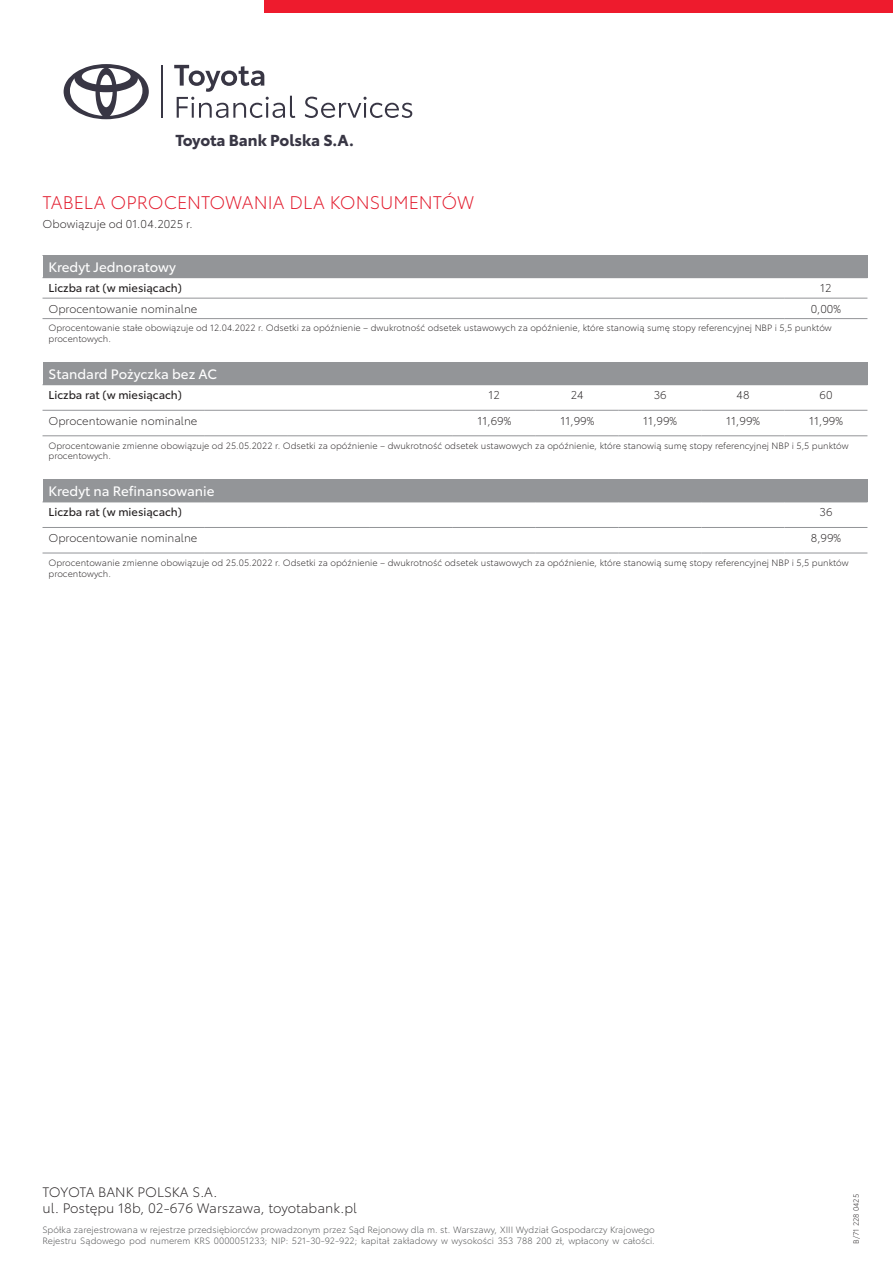
<style>
.page{position:relative;width:893px;height:1263px;background:#fff}
.page>*{position:absolute;margin:0;border:0;box-sizing:border-box;transform-origin:0 0}
.t1{font:300 18px "Toyota Type";color:#e2192b}
.t2{font:700 15.75px "Toyota Type";letter-spacing:-.01em;color:#383644}
.t3{font:300 13.5px/16.2px "Toyota Type";color:#231f20}
.t4{font:13.5px "Toyota Type";color:#fff}
.t5{font:300 11.25px "Toyota Type";color:#231f20}
.t6{font:11.25px "Toyota Type";color:#231f20}
.t7{font:300 9px/10.8px "Toyota Type";color:#231f20}
.t8{font:300 9px/10.8px "Toyota Type";color:#4b4c4d}
.t9{font:300 7.5px "Toyota Type";color:#231f20}
</style>
<div class="page">
<hr style="left:161px;top:65px;width:2px;height:53px;background:#383644">
<svg style="left:64px;top:64px;width:85px;height:55px"></svg>
<svg style="left:174px;top:65px;width:121px;height:53px"></svg>
<svg style="left:305px;top:97px;width:107px;height:21px"></svg>
<div style="left:264px;top:0;width:629px;height:13px;background:#ee1b2d"></div>
<div style="left:43px;top:255px;width:824px;height:23px;background:#939598"></div>
<hr style="left:43px;top:298px;width:741px;height:1px;background:#939598">
<hr style="left:784px;top:298px;width:83px;height:1px;background:#939598">
<hr style="left:43px;top:318px;width:741px;height:1px;background:#939598">
<hr style="left:784px;top:318px;width:83px;height:1px;background:#939598">
<div style="left:43px;top:363px;width:824px;height:22px;background:#939598"></div>
<hr style="left:43px;top:410px;width:161px;height:1px;background:#939598">
<hr style="left:204px;top:410px;width:83px;height:1px;background:#939598">
<hr style="left:287px;top:410px;width:83px;height:1px;background:#939598">
<hr style="left:370px;top:410px;width:83px;height:1px;background:#939598">
<hr style="left:453px;top:410px;width:83px;height:1px;background:#939598">
<hr style="left:536px;top:410px;width:83px;height:1px;background:#939598">
<hr style="left:619px;top:410px;width:83px;height:1px;background:#939598">
<hr style="left:702px;top:410px;width:82px;height:1px;background:#939598">
<hr style="left:784px;top:410px;width:83px;height:1px;background:#939598">
<hr style="left:43px;top:435px;width:161px;height:1px;background:#939598">
<hr style="left:204px;top:435px;width:83px;height:1px;background:#939598">
<hr style="left:287px;top:435px;width:83px;height:1px;background:#939598">
<hr style="left:370px;top:435px;width:83px;height:1px;background:#939598">
<hr style="left:453px;top:435px;width:83px;height:1px;background:#939598">
<hr style="left:536px;top:435px;width:83px;height:1px;background:#939598">
<hr style="left:619px;top:435px;width:83px;height:1px;background:#939598">
<hr style="left:702px;top:435px;width:82px;height:1px;background:#939598">
<hr style="left:784px;top:435px;width:83px;height:1px;background:#939598">
<div style="left:43px;top:480px;width:824px;height:22px;background:#939598"></div>
<hr style="left:43px;top:502px;width:161px;height:1px;background:#939598">
<hr style="left:204px;top:502px;width:83px;height:1px;background:#939598">
<hr style="left:287px;top:502px;width:83px;height:1px;background:#939598">
<hr style="left:370px;top:502px;width:83px;height:1px;background:#939598">
<hr style="left:453px;top:502px;width:83px;height:1px;background:#939598">
<hr style="left:536px;top:502px;width:83px;height:1px;background:#939598">
<hr style="left:619px;top:502px;width:83px;height:1px;background:#939598">
<hr style="left:702px;top:502px;width:82px;height:1px;background:#939598">
<hr style="left:784px;top:502px;width:83px;height:1px;background:#939598">
<hr style="left:43px;top:527px;width:161px;height:1px;background:#939598">
<hr style="left:204px;top:527px;width:83px;height:1px;background:#939598">
<hr style="left:287px;top:527px;width:83px;height:1px;background:#939598">
<hr style="left:370px;top:527px;width:83px;height:1px;background:#939598">
<hr style="left:453px;top:527px;width:83px;height:1px;background:#939598">
<hr style="left:536px;top:527px;width:83px;height:1px;background:#939598">
<hr style="left:619px;top:527px;width:83px;height:1px;background:#939598">
<hr style="left:702px;top:527px;width:82px;height:1px;background:#939598">
<hr style="left:784px;top:527px;width:83px;height:1px;background:#939598">
<hr style="left:43px;top:553px;width:161px;height:1px;background:#939598">
<hr style="left:204px;top:553px;width:83px;height:1px;background:#939598">
<hr style="left:287px;top:553px;width:83px;height:1px;background:#939598">
<hr style="left:370px;top:553px;width:83px;height:1px;background:#939598">
<hr style="left:453px;top:553px;width:83px;height:1px;background:#939598">
<hr style="left:536px;top:553px;width:83px;height:1px;background:#939598">
<hr style="left:619px;top:553px;width:83px;height:1px;background:#939598">
<hr style="left:702px;top:553px;width:82px;height:1px;background:#939598">
<hr style="left:784px;top:553px;width:83px;height:1px;background:#939598">
<h2 class="t2" style="left:175px;top:128px;width:180px">Toyota Bank Polska S.A.</h2>
<h1 class="t1" style="left:43px;top:189px;width:433px">TABELA OPROCENTOWANIA DLA KONSUMENTÓW</h1>
<p class="t5" style="left:43px;top:216px;width:152px">Obowiązuje od 01.04.2025 r.</p>
<p class="t4" style="left:49px;top:257px;width:129px">Kredyt Jednoratowy</p>
<p class="t6" style="left:49px;top:280px;width:135px">Liczba rat (w miesiącach)</p>
<p class="t5" style="left:820px;top:280px;width:13px">12</p>
<p class="t5" style="left:49px;top:300px;width:150px">Oprocentowanie nominalne</p>
<p class="t5" style="left:811px;top:300px;width:32px">0,00%</p>
<p class="t7" style="left:49px;top:322px;width:785px">Oprocentowanie stałe obowiązuje od 12.04.2022 r. Odsetki za opóźnienie – dwukrotność odsetek ustawowych za opóźnienie, które stanowią sumę stopy referencyjnej NBP i 5,5 punktów procentowych.</p>
<p class="t4" style="left:49px;top:364px;width:170px">Standard Pożyczka bez AC</p>
<p class="t6" style="left:49px;top:387px;width:135px">Liczba rat (w miesiącach)</p>
<p class="t5" style="left:489px;top:387px;width:13px">12</p>
<p class="t5" style="left:571px;top:387px;width:15px">24</p>
<p class="t5" style="left:654px;top:387px;width:15px">36</p>
<p class="t5" style="left:737px;top:387px;width:15px">48</p>
<p class="t5" style="left:819px;top:387px;width:15px">60</p>
<p class="t5" style="left:49px;top:412px;width:150px">Oprocentowanie nominalne</p>
<p class="t5" style="left:477px;top:412px;width:35px">11,69%</p>
<p class="t5" style="left:560px;top:412px;width:35px">11,99%</p>
<p class="t5" style="left:643px;top:412px;width:35px">11,99%</p>
<p class="t5" style="left:726px;top:412px;width:35px">11,99%</p>
<p class="t5" style="left:809px;top:412px;width:35px">11,99%</p>
<p class="t7" style="left:49px;top:439px;width:802px">Oprocentowanie zmienne obowiązuje od 25.05.2022 r. Odsetki za opóźnienie – dwukrotność odsetek ustawowych za opóźnienie, które stanowią sumę stopy referencyjnej NBP i 5,5 punktów procentowych.</p>
<p class="t4" style="left:49px;top:481px;width:168px">Kredyt na Refinansowanie</p>
<p class="t6" style="left:49px;top:504px;width:135px">Liczba rat (w miesiącach)</p>
<p class="t5" style="left:819px;top:504px;width:15px">36</p>
<p class="t5" style="left:49px;top:530px;width:150px">Oprocentowanie nominalne</p>
<p class="t5" style="left:811px;top:530px;width:32px">8,99%</p>
<p class="t7" style="left:49px;top:556px;width:802px">Oprocentowanie zmienne obowiązuje od 25.05.2022 r. Odsetki za opóźnienie – dwukrotność odsetek ustawowych za opóźnienie, które stanowią sumę stopy referencyjnej NBP i 5,5 punktów procentowych.</p>
<h3 class="t3" style="left:43px;top:1183px;width:316px">TOYOTA BANK POLSKA S.A.<br>ul. Postępu 18b, 02-676 Warszawa, toyotabank.pl</h3>
<p class="t8" style="left:43px;top:1224px;width:614px">Spółka zarejestrowana w rejestrze przedsiębiorców prowadzonym przez Sąd Rejonowy dla m. st. Warszawy, XIII Wydział Gospodarczy Krajowego<br>Rejestru Sądowego pod numerem KRS 0000051233; NIP: 521-30-92-922; kapitał zakładowy w wysokości 353 788 200 zł, wpłacony w całości.</p>
<p class="t9" style="left:851px;top:1244px;width:51px;rotate:-90deg">B/71 228 0425</p>
</div>
